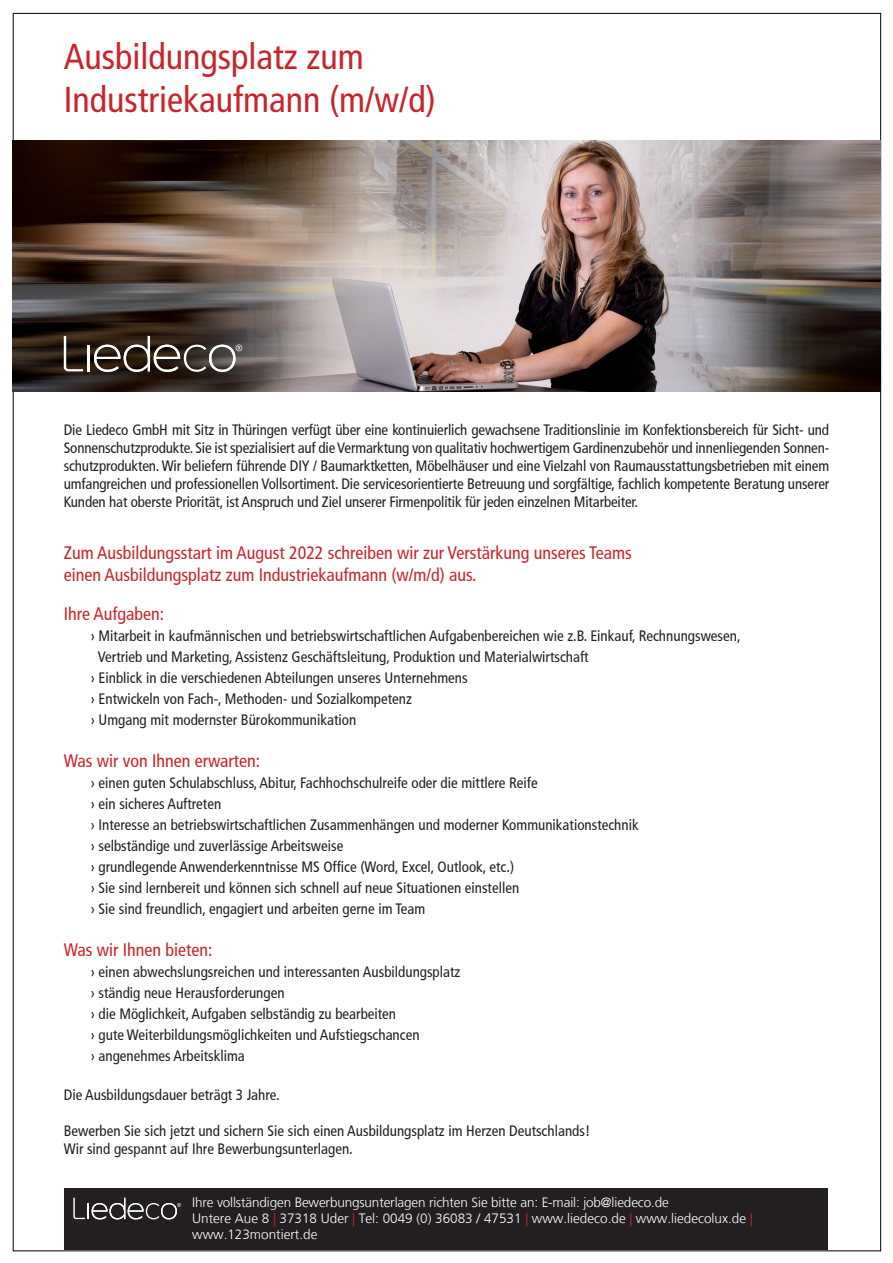
<style>
.page{position:relative;width:893px;height:1263px;background:#fff}
.page>*{position:absolute;margin:0;border:0;box-sizing:border-box;transform-origin:0 0}
.t1{font:condensed 36px/43.2px "Frutiger LT";color:#c8242b}
.t2{font:condensed 18px/21.6px "Frutiger";color:#c8242b}
.t3{font:condensed 15px/21px "Frutiger";color:#231f20}
.t4{font:300 13.5px/16.2px "Frutiger";color:#fff}
.s1{color:#fff}
.s2{color:#c8242b}
</style>
<div class="page">
<img style="left:13px;top:140px;width:867px;height:251px">
<div style="left:65px;top:1188px;width:763px;height:62px;background:#231f20"></div>
<svg style="left:64px;top:336px;width:19px;height:35px"></svg>
<hr style="left:87px;top:345px;width:2px;height:26px;background:#fff">
<svg style="left:94px;top:336px;width:148px;height:36px;background:#5b524b"></svg>
<svg style="left:73px;top:1198px;width:108px;height:21px"></svg>
<h1 class="t1" style="left:64px;top:35px;width:373px">Ausbildungsplatz zum<br>Industriekaufmann (m/w/d)</h1>
<p class="t3" style="left:64px;top:421px;width:767px;line-height:18px;text-align:justify">Die Liedeco GmbH mit Sitz in Thüringen verfügt über eine kontinuierlich gewachsene Traditionslinie im Konfektionsbereich für Sicht- und Sonnenschutzprodukte. Sie ist spezialisiert auf die Vermarktung von qualitativ hochwertigem Gardinenzubehör und innenliegenden Sonnen&shy;schutzprodukten. Wir beliefern führende DIY / Baumarktketten, Möbelhäuser und eine Vielzahl von Raumausstattungsbetrieben mit einem umfangreichen und professionellen Vollsortiment. Die servicesorientierte Betreuung und sorgfältige, fachlich kompetente Beratung unserer Kunden hat oberste Priorität, ist Anspruch und Ziel unserer Firmenpolitik für jeden einzelnen Mitarbeiter.</p>
<p class="t2" style="left:64px;top:542px;width:570px">Zum Ausbildungsstart im August 2022 schreiben wir zur Verstärkung unseres Teams einen Ausbildungsplatz zum Industriekaufmann (w/m/d) aus.</p>
<p class="t2" style="left:64px;top:603px;width:102px">Ihre Aufgaben:</p>
<p class="t3" style="left:91px;top:625px;width:651px">› Mitarbeit in kaufmännischen und betriebswirtschaftlichen Aufgabenbereichen wie z.B. Einkauf, Rechnungswesen, <span class="s1">›</span> Vertrieb und Marketing, Assistenz Geschäftsleitung, Produktion und Materialwirtschaft<br>› Einblick in die verschiedenen Abteilungen unseres Unternehmens<br>› Entwickeln von Fach-, Methoden- und Sozialkompetenz<br>› Umgang mit modernster Bürokommunikation</p>
<p class="t2" style="left:64px;top:750px;width:198px">Was wir von Ihnen erwarten:</p>
<p class="t3" style="left:91px;top:772px;width:549px">› einen guten Schulabschluss, Abitur, Fachhochschulreife oder die mittlere Reife<br>› ein sicheres Auftreten<br>› Interesse an betriebswirtschaftlichen Zusammenhängen und moderner Kommunikationstechnik › selbständige und zuverlässige Arbeitsweise<br>› grundlegende Anwenderkenntnisse MS Office (Word, Excel, Outlook, etc.)<br>› Sie sind lernbereit und können sich schnell auf neue Situationen einstellen<br>› Sie sind freundlich, engagiert und arbeiten gerne im Team</p>
<p class="t2" style="left:64px;top:939px;width:150px">Was wir Ihnen bieten:</p>
<p class="t3" style="left:91px;top:961px;width:371px">› einen abwechslungsreichen und interessanten Ausbildungsplatz › ständig neue Herausforderungen<br>› die Möglichkeit, Aufgaben selbständig zu bearbeiten<br>› gute Weiterbildungsmöglichkeiten und Aufstiegschancen<br>› angenehmes Arbeitsklima</p>
<p class="t3" style="left:64px;top:1084px;width:217px">Die Ausbildungsdauer beträgt 3 Jahre.</p>
<p class="t3" style="left:64px;top:1122px;width:528px;line-height:18px">Bewerben Sie sich jetzt und sichern Sie sich einen Ausbildungsplatz im Herzen Deutschlands!<br>Wir sind gespannt auf Ihre Bewerbungsunterlagen.</p>
<p class="t4" style="left:192px;top:1194px;width:562px">Ihre vollständigen Bewerbungsunterlagen richten Sie bitte an: E-mail: job@liedeco.de<br>Untere Aue 8 <span class="s2">|</span> 37318 Uder <span class="s2">|</span> Tel: 0049 (0) 36083 / 47531 <span class="s2">|</span> www.liedeco.de <span class="s2">|</span> www.liedecolux.de <span class="s2">| </span>www.123montiert.de</p>
</div>
